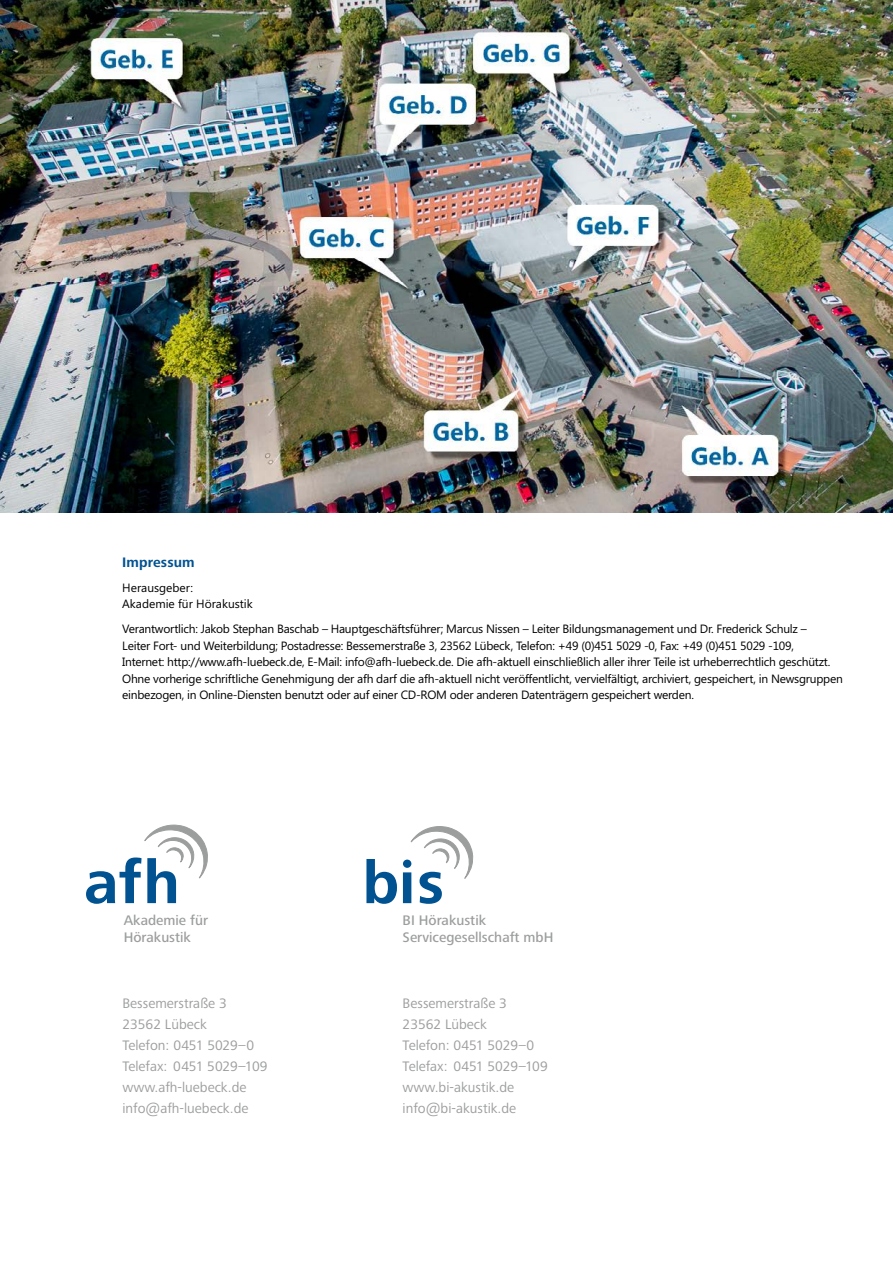
<style>
.page{position:relative;width:893px;height:1263px;background:#fff}
.page>*{position:absolute;margin:0;border:0;box-sizing:border-box;transform-origin:0 0}
.t1{font:500 14.4px/17px "Frutiger Next LTW1 G";color:#9c9d9d}
.t2{font:14.25px/21px "Frutiger Next LTW1 G";color:#9c9d9d}
.t3{font:700 14.25px "Frutiger Next LTW1 G";letter-spacing:.005em;color:#005291}
.t4{font:12px/16.5px "Segoe UI";letter-spacing:-.02em;color:#000}
.t5{font:12px/16.5px "Segoe UI";color:#000}
</style>
<div class="page">
<svg style="left:86px;top:824px;width:122px;height:80px"></svg>
<svg style="left:366px;top:826px;width:108px;height:78px"></svg>
<div style="left:403px;top:859px;width:8px;height:9px;background:#005291;border-radius:50%"></div>
<img style="left:0;top:0;width:893px;height:513px">
<p class="t3" style="left:122px;top:554px;width:74px">Impressum</p>
<p class="t5" style="left:122px;top:579px;width:132px">Herausgeber:<br>Akademie für Hörakustik</p>
<p class="t4" style="left:122px;top:620px;width:722px">Verantwortlich: Jakob Stephan Baschab – Hauptgeschäftsführer; Marcus Nissen – Leiter Bildungsmanagement und Dr. Frederick Schulz –<br>Leiter Fort- und Weiterbildung; Postadresse: Bessemerstraße 3, 23562 Lübeck, Telefon: +49 (0)451 5029 -0, Fax: +49 (0)451 5029 -109,<br>Internet: http://www.afh-luebeck.de, E-Mail: info@afh-luebeck.de. Die afh-aktuell einschließlich aller ihrer Teile ist urheberrechtlich geschützt.<br>Ohne vorherige schriftliche Genehmigung der afh darf die afh-aktuell nicht veröffentlicht, vervielfältigt, archiviert, gespeichert, in Newsgruppen einbezogen, in Online-Diensten benutzt oder auf einer CD-ROM oder anderen Datenträgern gespeichert werden.</p>
<p class="t1" style="left:124px;top:912px;width:86px">Akademie für<br>Hörakustik</p>
<p class="t1" style="left:403px;top:912px;width:152px">BI Hörakustik<br>Servicegesellschaft mbH</p>
<p class="t2" style="left:122px;top:993px;width:147px">Bessemerstraße 3<br>23562 Lübeck<br>Telefon: 0451 5029–0<br>Telefax: 0451 5029–109 www.afh-luebeck.de info@afh-luebeck.de</p>
<p class="t2" style="left:403px;top:993px;width:147px">Bessemerstraße 3<br>23562 Lübeck<br>Telefon: 0451 5029–0<br>Telefax: 0451 5029–109 www.bi-akustik.de info@bi-akustik.de</p>
</div>
